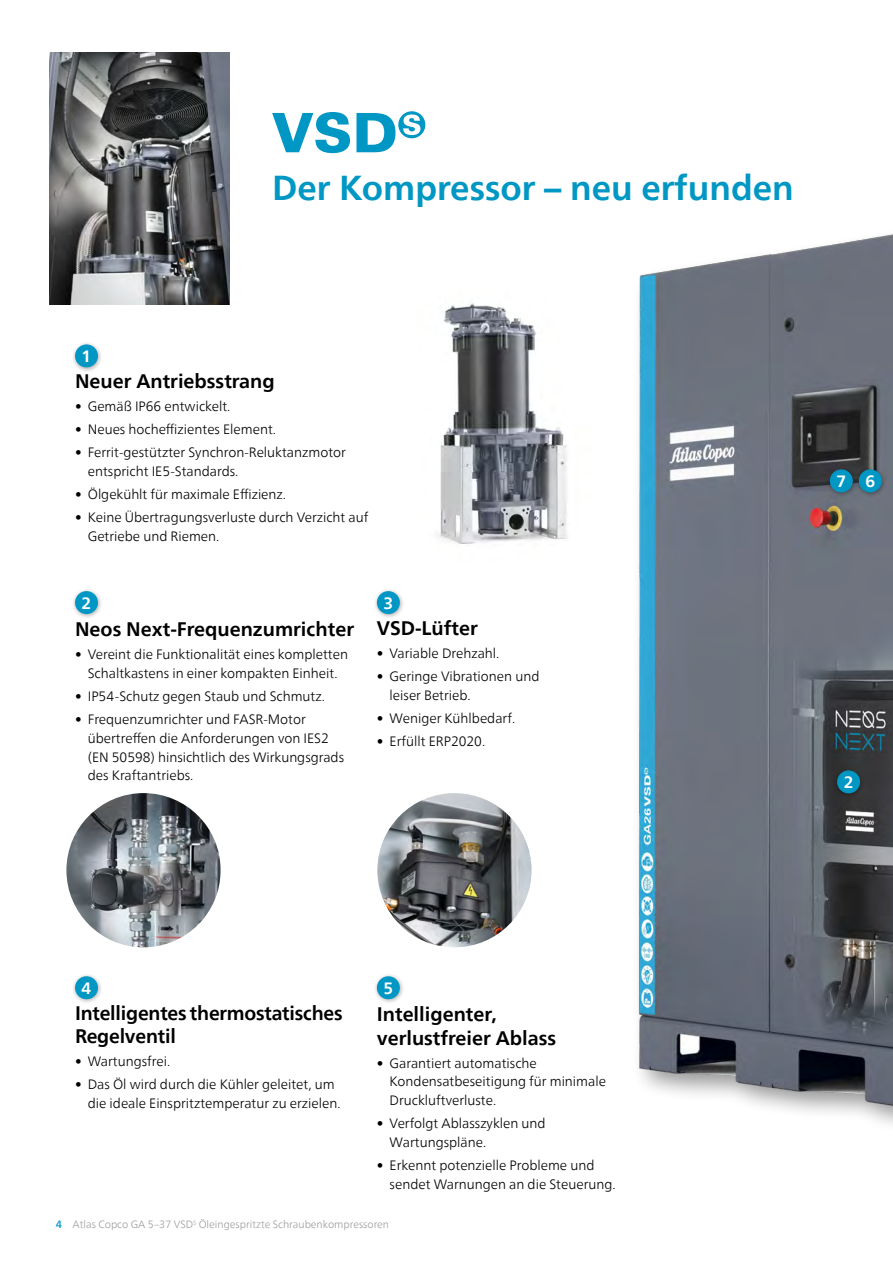
<style>
.page{position:relative;width:893px;height:1263px;background:#fff}
.page>*{position:absolute;margin:0;border:0;box-sizing:border-box;transform-origin:0 0}
.t1{font:700 34.5px "Neue Frutiger World";color:#0097c4}
.t2{font:700 19.5px/23.4px "Neue Frutiger World";color:#000}
.t3{font:700 16.35px "Neue Frutiger World";color:#fff}
.t4{font:300 13.5px/18.8px "Neue Frutiger World";color:#000}
.t5{font:300 10.5px "Neue Frutiger World";color:#9d9d9c}
.s1{font-weight:500;color:#0097c4}
</style>
<div class="page">
<img style="left:638px;top:234px;width:255px;height:891px">
<img style="left:49px;top:52px;width:181px;height:253px">
<img style="left:438px;top:303px;width:130px;height:241px">
<div style="left:71px;top:341px;width:32px;height:32px;background:#000;opacity:.33"></div>
<div style="left:75px;top:344px;width:23px;height:23px;background:#0097c4;border-radius:50%"></div>
<div style="left:71px;top:588px;width:32px;height:31px;background:#000;opacity:.33"></div>
<div style="left:75px;top:591px;width:23px;height:23px;background:#0097c4;border-radius:50%"></div>
<div style="left:373px;top:588px;width:32px;height:31px;background:#000;opacity:.33"></div>
<div style="left:377px;top:591px;width:23px;height:23px;background:#0097c4;border-radius:50%"></div>
<div style="left:71px;top:973px;width:32px;height:32px;background:#000;opacity:.33"></div>
<div style="left:75px;top:976px;width:23px;height:23px;background:#0097c4;border-radius:50%"></div>
<div style="left:373px;top:973px;width:32px;height:32px;background:#000;opacity:.33"></div>
<div style="left:377px;top:976px;width:23px;height:23px;background:#0097c4;border-radius:50%"></div>
<svg style="left:272px;top:112px;width:78px;height:41px"></svg>
<svg style="left:356px;top:111px;width:69px;height:41px"></svg>
<img style="left:66px;top:793px;width:155px;height:154px;border-radius:77px">
<img style="left:377px;top:793px;width:155px;height:154px;border-radius:77px">
<div style="left:833px;top:767px;width:32px;height:32px;background:#2f3030"></div>
<div style="left:837px;top:770px;width:23px;height:23px;background:#0097c4;border-radius:50%"></div>
<div style="left:855px;top:466px;width:32px;height:32px;background:#000;opacity:.33"></div>
<div style="left:859px;top:469px;width:23px;height:23px;background:#0097c4;border-radius:50%"></div>
<div style="left:826px;top:466px;width:32px;height:32px;background:#000;opacity:.33"></div>
<div style="left:830px;top:469px;width:23px;height:23px;background:#0097c4;border-radius:50%"></div>
<h1 class="t1" style="left:272px;top:158px;width:523px">Der Kompressor – neu erfunden</h1>
<p class="t3" style="left:82px;top:342px;width:11px">1</p>
<h2 class="t2" style="left:75px;top:369px;width:201px">Neuer Antriebsstrang</h2>
<p class="t4" style="left:75px;top:397px;width:157px">• Gemäß IP66 entwickelt.</p>
<p class="t4" style="left:75px;top:420px;width:203px">• Neues hocheffizientes Element.</p>
<p class="t4" style="left:88px;top:443px;width:260px;text-indent:-13px">• Ferrit-gestützter Synchron-Reluktanzmotor entspricht IE5-Standards.</p>
<p class="t4" style="left:75px;top:485px;width:213px">• Ölgekühlt für maximale Effizienz.</p>
<p class="t4" style="left:88px;top:508px;width:282px;text-indent:-13px">• Keine Übertragungsverluste durch Verzicht auf<br>Getriebe und Riemen.</p>
<p class="t3" style="left:82px;top:589px;width:11px">2</p>
<h2 class="t2" style="left:75px;top:617px;width:281px">Neos Next-Frequenzumrichter</h2>
<p class="t4" style="left:75px;top:645px;width:275px;text-align:center">• Vereint die Funktionalität eines kompletten<br>Schaltkastens in einer kompakten Einheit.</p>
<p class="t4" style="left:75px;top:687px;width:251px">• IP54-Schutz gegen Staub und Schmutz.</p>
<p class="t4" style="left:88px;top:710px;width:258px;text-indent:-13px">• Frequenzumrichter und FASR-Motor übertreffen die Anforderungen von IES2 (EN 50598) hinsichtlich des Wirkungsgrads des Kraftantriebs.</p>
<p class="t3" style="left:383px;top:589px;width:11px">3</p>
<h2 class="t2" style="left:377px;top:617px;width:102px">VSD-Lüfter</h2>
<p class="t4" style="left:377px;top:644px;width:124px">• Variable Drehzahl.</p>
<p class="t4" style="left:390px;top:667px;width:151px;text-indent:-13px">• Geringe Vibrationen und leiser Betrieb.</p>
<p class="t4" style="left:377px;top:709px;width:140px">• Weniger Kühlbedarf.</p>
<p class="t4" style="left:377px;top:732px;width:110px">• Erfüllt ERP2020.</p>
<p class="t3" style="left:836px;top:467px;width:40px">7 6</p>
<p class="t3" style="left:844px;top:768px;width:11px">2</p>
<p class="t3" style="left:82px;top:974px;width:11px">4</p>
<h2 class="t2" style="left:75px;top:1001px;width:269px">Intelligentes thermostatisches<br>Regelventil</h2>
<p class="t4" style="left:75px;top:1052px;width:97px">• Wartungsfrei.</p>
<p class="t4" style="left:88px;top:1075px;width:254px;text-indent:-13px">• Das Öl wird durch die Kühler geleitet, um die ideale Einspritztemperatur zu erzielen.</p>
<p class="t3" style="left:383px;top:974px;width:11px">5</p>
<h2 class="t2" style="left:377px;top:1002px;width:181px">Intelligenter, verlustfreier Ablass</h2>
<p class="t4" style="left:390px;top:1053px;width:218px;text-indent:-13px">• Garantiert automatische<br>Kondensatbeseitigung für minimale<br>Druckluftverluste.</p>
<p class="t4" style="left:390px;top:1114px;width:158px;text-indent:-13px">• Verfolgt Ablasszyklen und<br>Wartungspläne.</p>
<p class="t4" style="left:390px;top:1156px;width:228px;text-indent:-13px">• Erkennt potenzielle Probleme und sendet Warnungen an die Steuerung.</p>
<p class="t5" style="left:56px;top:1216px;width:335px"><span class="s1">4</span> Atlas Copco GA 5–37 VSD<sup>S</sup> Öleingespritzte Schraubenkompressoren</p>
</div>
